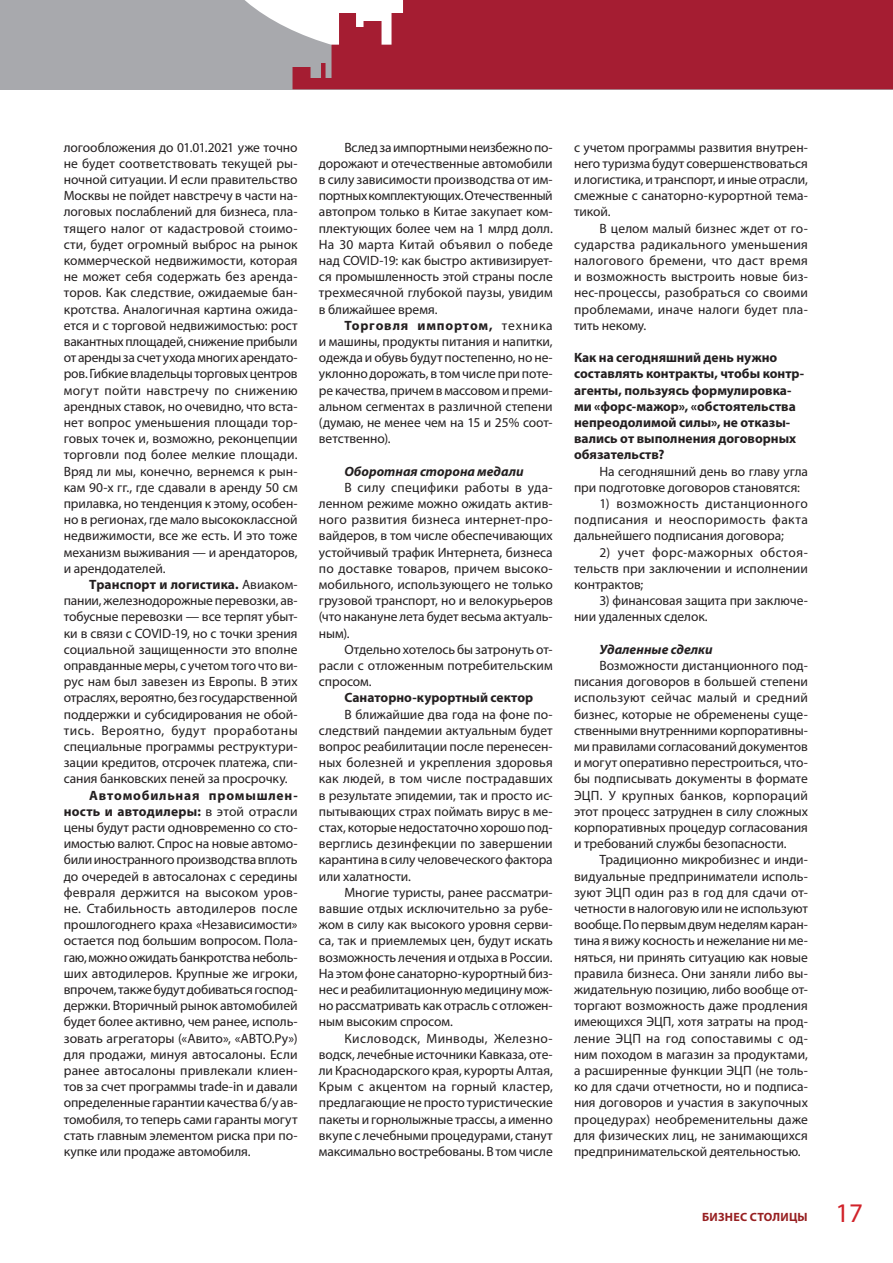
<style>
.page{position:relative;width:893px;height:1263px;background:#fff}
.page>*{position:absolute;margin:0;border:0;box-sizing:border-box;transform-origin:0 0}
.t1{font:27px "Myriad Pro";color:#d1232a}
.t2{font:13.5px/16.2px "Myriad Pro";letter-spacing:-.005em;color:#231f20;text-align:justify}
.t3{font:700 13.5px/16.2px "Myriad Pro";color:#231f20}
.t4{font:italic 700 13.5px "Myriad Pro";color:#231f20}
.t5{font:700 12px "Myriad Pro";letter-spacing:.02em;color:#971f21}
.s1{font-weight:700}
</style>
<div class="page">
<div style="left:0;top:0;width:893px;height:89px;background:#a8a9ad"></div>
<svg style="left:245px;top:0;width:47px;height:30px"></svg>
<svg style="left:292px;top:0;width:601px;height:89px;background:#aa2e41"></svg>
<p class="t2" style="left:64px;top:139px;width:235px">логообложения до 01.01.2021 уже точно не будет соответствовать текущей ры‑ ночной ситуации. И если правительство Москвы не пойдет навстречу в части на‑ логовых послаблений для бизнеса, пла‑ тящего налог от кадастровой стоимо‑ сти, будет огромный выброс на рынок коммерческой недвижимости, которая не может себя содержать без аренда‑ торов. Как следствие, ожидаемые бан‑ кротства. Аналогичная картина ожида‑ ется и с торговой недвижимостью: рост вакантных площадей, снижение прибыли от аренды за счет ухода многих арендато‑ ров. Гибкие владельцы торговых центров могут пойти навстречу по снижению арендных ставок, но очевидно, что вста‑ нет вопрос уменьшения площади тор‑ говых точек и, возможно, реконцепции торговли под более мелкие площади.<br>Вряд ли мы, конечно, вернемся к рын‑ кам 90‑х гг., где сдавали в аренду 50 см прилавка, но тенденция к этому, особен‑ но в регионах, где мало высококлассной недвижимости, все же есть. И это тоже механизм выживания — и арендаторов, и арендодателей.</p>
<p class="t2" style="left:64px;top:576px;width:235px;text-indent:26px"><span class="s1">Транспорт и логистика.</span> Авиаком&shy;пании, железнодорожные перевозки, ав‑ тобусные перевозки — все терпят убыт‑ ки в связи с COVID-19, но с точки зрения социальной защищенности это вполне оправданные меры, с учетом того что ви‑ рус нам был завезен из Европы. В этих отраслях, вероятно, без государственной поддержки и субсидирования не обой‑ тись. Вероятно, будут проработаны специальные программы реструктури‑ зации кредитов, отсрочек платежа, спи‑ сания банковских пеней за просрочку.</p>
<p class="t2" style="left:64px;top:787px;width:235px;text-indent:26px"><span class="s1">Автомобильная промышлен&shy;ность и автодилеры:</span> в этой отрасли цены будут расти одновременно со сто‑ имостью валют. Спрос на новые автомо‑ били иностранного производства вплоть до очередей в автосалонах с середины февраля держится на высоком уров‑ не. Стабильность автодилеров после прошлогоднего краха «Независимости» остается под большим вопросом. Пола&shy;гаю, можно ожидать банкротства неболь‑ ших автодилеров. Крупные же игроки, впрочем, также будут добиваться господ‑ держки. Вторичный рынок автомобилей будет более активно, чем ранее, исполь‑ зовать агрегаторы («Авито», «АВТО.Ру») для продажи, минуя автосалоны. Если ранее автосалоны привлекали клиен‑ тов за счет программы trade-in и давали определенные гарантии качества б/у ав‑ томобиля, то теперь сами гаранты могут стать главным элементом риска при по‑ купке или продаже автомобиля.</p>
<p class="t2" style="left:319px;top:139px;width:235px;text-indent:26px">Вслед за импортными неизбежно по‑ дорожают и отечественные автомобили в силу зависимости производства от им‑ портных комплектующих. Отечественный автопром только в Китае закупает ком‑ плектующих более чем на 1 млрд долл.<br>На 30 марта Китай объявил о победе над COVID-19: как быстро активизирует‑ ся промышленность этой страны после трехмесячной глубокой паузы, увидим в ближайшее время.</p>
<p class="t2" style="left:319px;top:317px;width:235px;text-indent:26px"><span class="s1">Торговля импортом,</span> техника и машины, продукты питания и напитки, одежда и обувь будут постепенно, но не&shy;уклонно дорожать, в том числе при поте‑ ре качества, причем в массовом и преми‑ альном сегментах в различной степени (думаю, не менее чем на 15 и 25% соот‑ ветственно).</p>
<p class="t4" style="left:344px;top:462px;width:181px">Оборотная сторона медали</p>
<p class="t2" style="left:319px;top:479px;width:235px;text-indent:26px">В силу специфики работы в уда&shy;ленном режиме можно ожидать актив‑ ного развития бизнеса интернет-про‑ вайдеров, в том числе обеспечивающих устойчивый трафик Интернета, бизнеса по доставке товаров, причем высоко‑ мобильного, использующего не только грузовой транспорт, но и велокурьеров (что накануне лета будет весьма актуаль‑ ным).</p>
<p class="t2" style="left:319px;top:641px;width:235px;text-indent:26px">Отдельно хотелось бы затронуть от‑ расли с отложенным потребительским спросом.</p>
<p class="t3" style="left:344px;top:689px;width:190px">Санаторно-курортный сектор</p>
<p class="t2" style="left:319px;top:706px;width:235px;text-indent:26px">В ближайшие два года на фоне по‑ следствий пандемии актуальным будет вопрос реабилитации после перенесен‑ ных болезней и укрепления здоровья как людей, в том числе пострадавших в результате эпидемии, так и просто ис‑ пытывающих страх поймать вирус в ме‑ стах, которые недостаточно хорошо под‑ верглись дезинфекции по завершении карантина в силу человеческого фактора или халатности.</p>
<p class="t2" style="left:319px;top:884px;width:235px;text-indent:26px">Многие туристы, ранее рассматри‑ вавшие отдых исключительно за рубе‑ жом в силу как высокого уровня серви‑ са, так и приемлемых цен, будут искать возможность лечения и отдыха в России.<br>На этом фоне санаторно-курортный биз‑ нес и реабилитационную медицину мож‑ но рассматривать как отрасль с отложен‑ ным высоким спросом.</p>
<p class="t2" style="left:319px;top:1030px;width:235px;text-indent:26px">Кисловодск, Минводы, Железно&shy;водск, лечебные источники Кавказа, оте‑ ли Краснодарского края, курорты Алтая, Крым с акцентом на горный кластер, предлагающие не просто туристические пакеты и горнолыжные трассы, а именно вкупе с лечебными процедурами, станут максимально востребованы. В том числе</p>
<p class="t2" style="left:574px;top:139px;width:235px">с учетом программы развития внутрен‑ него туризма будут совершенствоваться и логистика, и транспорт, и иные отрасли, смежные с санаторно-курортной тема‑ тикой.</p>
<p class="t2" style="left:574px;top:220px;width:235px;text-indent:26px">В целом малый бизнес ждет от го‑ сударства радикального уменьшения налогового бремени, что даст время и возможность выстроить новые биз‑ нес-процессы, разобраться со своими проблемами, иначе налоги будет пла‑ тить некому.</p>
<p class="t3" style="left:574px;top:349px;width:231px">Как на сегодняшний день нужно составлять контракты, чтобы контр&shy;агенты, пользуясь формулировка&shy;ми «форс-мажор», «обстоятельства непреодолимой силы», не отказы&shy;вались от выполнения договорных обязательств?</p>
<p class="t2" style="left:574px;top:463px;width:235px;text-indent:26px">На сегодняшний день во главу угла при подготовке договоров становятся:</p>
<p class="t2" style="left:574px;top:495px;width:235px;text-indent:26px">1) возможность дистанционного подписания и неоспоримость факта дальнейшего подписания договора;</p>
<p class="t2" style="left:574px;top:544px;width:235px;text-indent:26px">2) учет форс-мажорных обстоя‑ тельств при заключении и исполнении контрактов;</p>
<p class="t2" style="left:574px;top:592px;width:235px;text-indent:26px">3) финансовая защита при заключе‑ нии удаленных сделок.</p>
<p class="t4" style="left:600px;top:640px;width:115px">Удаленные сделки</p>
<p class="t2" style="left:574px;top:657px;width:235px;text-indent:26px">Возможности дистанционного под‑ писания договоров в большей степени используют сейчас малый и средний бизнес, которые не обременены суще‑ ственными внутренними корпоративны‑ ми правилами согласований документов и могут оперативно перестроиться, что‑ бы подписывать документы в формате ЭЦП. У крупных банков, корпораций этот процесс затруднен в силу сложных корпоративных процедур согласования и требований службы безопасности.</p>
<p class="t2" style="left:574px;top:851px;width:235px;text-indent:26px">Традиционно микробизнес и инди‑ видуальные предприниматели исполь‑ зуют ЭЦП один раз в год для сдачи от‑ четности в налоговую или не используют вообще. По первым двум неделям каран‑ тина я вижу косность и нежелание ни ме‑ няться, ни принять ситуацию как новые правила бизнеса. Они заняли либо вы‑ жидательную позицию, либо вообще от‑ торгают возможность даже продления имеющихся ЭЦП, хотя затраты на прод‑ ление ЭЦП на год сопоставимы с од‑ ним походом в магазин за продуктами, а расширенные функции ЭЦП (не толь‑ ко для сдачи отчетности, но и подписа‑ ния договоров и участия в закупочных процедурах) необременительны даже для физических лиц, не занимающихся предпринимательской деятельностью.</p>
<p class="t5" style="left:702px;top:1209px;width:107px">БИЗНЕС СТОЛИЦЫ</p>
<h1 class="t1" style="left:835px;top:1196px;width:29px">17</h1>
</div>
